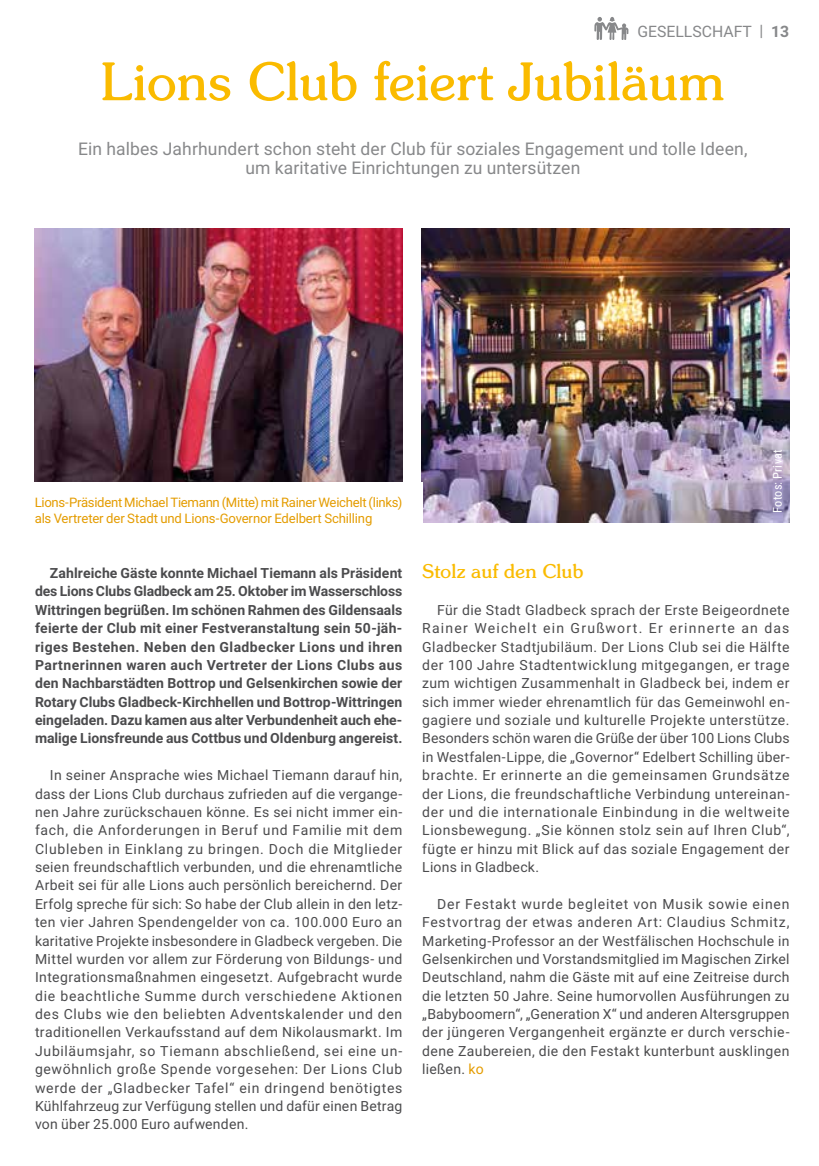
<style>
.page{position:relative;width:819px;height:1166px;background:#fff}
.page>*{position:absolute;margin:0;border:0;box-sizing:border-box;transform-origin:0 0}
.t1{font:52.5px "Sunset";letter-spacing:-.01em;color:#fabb00}
.t2{font:19.25px "Sunset";color:#fabb00}
.t3{font:17.5px/18.4px "Roboto";letter-spacing:.005em;color:#87888a;text-align:center}
.t4{font:15.75px "Roboto";color:#87888a}
.t5{font:14px/18.4px "Roboto";letter-spacing:.025em;color:#4b4b4d;text-align:justify}
.t6{font:700 14px/18.4px "Roboto";color:#4b4b4d;text-align:justify}
.t7{font:13.12px/15.8px "Roboto";letter-spacing:-.015em;color:#e49c00}
.t8{font:12.25px "Roboto Condensed";letter-spacing:.02em;color:#fff}
.s1{font-weight:700}
.s2{color:#e49c00}
</style>
<div class="page">
<img style="left:35px;top:229px;width:367px;height:253px">
<img style="left:422px;top:229px;width:367px;height:294px">
<svg style="left:594px;top:17px;width:34px;height:23px"></svg>
<p class="t4" style="left:637px;top:20px;width:153px">GESELLSCHAFT | <span class="s1">13</span></p>
<h1 class="t1" style="left:101px;top:50px;width:625px">Lions Club feiert Jubiläum</h1>
<p class="t3" style="left:78px;top:139px;width:671px">Ein halbes Jahrhundert schon steht der Club für soziales Engagement und tolle Ideen, um karitative Einrichtungen zu untersützen</p>
<p class="t7" style="left:35px;top:494px;width:369px">Lions-Präsident Michael Tiemann (Mitte) mit Rainer Weichelt (links) als Vertreter der Stadt und Lions-Governor Edelbert Schilling</p>
<p class="t8" style="left:768px;top:513px;width:65px;rotate:-90deg">Fotos: Privat</p>
<p class="t6" style="left:35px;top:563px;width:369px;text-indent:15px">Zahlreiche Gäste konnte Michael Tiemann als Präsident des Lions Clubs Gladbeck am 25. Oktober im Wasserschloss Wittringen begrüßen. Im schönen Rahmen des Gildensaals feierte der Club mit einer Festveranstaltung sein 50-jäh&shy;riges Bestehen. Neben den Gladbecker Lions und ihren Partnerinnen waren auch Vertreter der Lions Clubs aus den Nachbarstädten Bottrop und Gelsenkirchen sowie der Rotary Clubs Gladbeck-Kirchhellen und Bottrop-Wittringen eingeladen. Dazu kamen aus alter Verbundenheit auch ehe&shy;malige Lionsfreunde aus Cottbus und Oldenburg angereist.</p>
<p class="t5" style="left:35px;top:765px;width:369px;text-indent:15px">In seiner Ansprache wies Michael Tiemann darauf hin, dass der Lions Club durchaus zufrieden auf die vergange&shy;nen Jahre zurückschauen könne. Es sei nicht immer ein&shy;fach, die Anforderungen in Beruf und Familie mit dem Clubleben in Einklang zu bringen. Doch die Mitglieder seien freundschaftlich verbunden, und die ehrenamtliche Arbeit sei für alle Lions auch persönlich bereichernd. Der Erfolg spreche für sich: So habe der Club allein in den letz&shy;ten vier Jahren Spendengelder von ca. 100.000 Euro an karitative Projekte insbesondere in Gladbeck vergeben. Die Mittel wurden vor allem zur Förderung von Bildungs- und Integrationsmaßnahmen eingesetzt. Aufgebracht wurde die beachtliche Summe durch verschiedene Aktionen des Clubs wie den beliebten Adventskalender und den traditionellen Verkaufsstand auf dem Nikolausmarkt. Im Jubiläumsjahr, so Tiemann abschließend, sei eine un&shy;gewöhnlich große Spende vorgesehen: Der Lions Club werde der „Gladbecker Tafel“ ein dringend benötigtes Kühlfahrzeug zur Verfügung stellen und dafür einen Betrag von über 25.000 Euro aufwenden.</p>
<h2 class="t2" style="left:422px;top:560px;width:163px">Stolz auf den Club</h2>
<p class="t5" style="left:422px;top:600px;width:369px;text-indent:15px">Für die Stadt Gladbeck sprach der Erste Beigeordnete Rainer Weichelt ein Grußwort. Er erinnerte an das Gladbecker Stadtjubiläum. Der Lions Club sei die Hälfte der 100 Jahre Stadtentwicklung mitgegangen, er trage zum wichtigen Zusammenhalt in Gladbeck bei, indem er sich immer wieder ehrenamtlich für das Gemeinwohl en&shy;gagiere und soziale und kulturelle Projekte unterstütze.<br>Besonders schön waren die Grüße der über 100 Lions Clubs in Westfalen-Lippe, die „Governor“ Edelbert Schilling über&shy;brachte. Er erinnerte an die gemeinsamen Grundsätze der Lions, die freundschaftliche Verbindung untereinan&shy;der und die internationale Einbindung in die weltweite Lionsbewegung. „Sie können stolz sein auf Ihren Club“, fügte er hinzu mit Blick auf das soziale Engagement der Lions in Gladbeck.</p>
<p class="t5" style="left:422px;top:894px;width:369px;text-indent:15px">Der Festakt wurde begleitet von Musik sowie einen Festvortrag der etwas anderen Art: Claudius Schmitz, Marketing-Professor an der Westfälischen Hochschule in Gelsenkirchen und Vorstandsmitglied im Magischen Zirkel Deutschland, nahm die Gäste mit auf eine Zeitreise durch die letzten 50 Jahre. Seine humorvollen Ausführungen zu „Babyboomern“, „Generation X“ und anderen Altersgruppen der jüngeren Vergangenheit ergänzte er durch verschie&shy;dene Zaubereien, die den Festakt kunterbunt ausklingen ließen. <span class="s2">ko</span></p>
</div>
